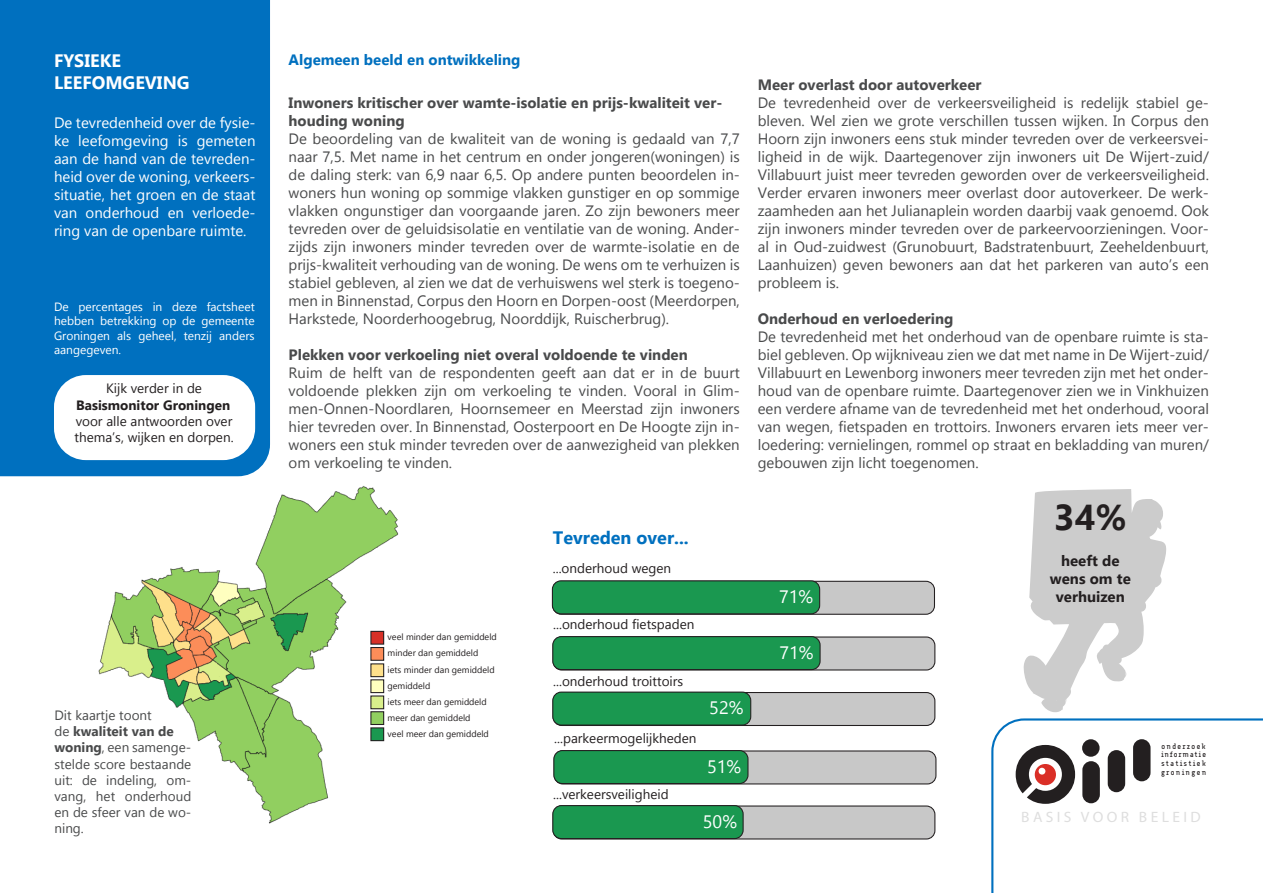
<style>
.page{position:relative;width:1263px;height:893px;background:#fff}
.page>*{position:absolute;margin:0;border:0;box-sizing:border-box;transform-origin:0 0}
.t1{font:700 36px "Gadugi";color:#231f20}
.t2{font:700 18px "Gadugi";color:#fff}
.t3{font:18px "Gadugi";color:#fff}
.t4{font:700 18px "Gadugi";color:#0070bf}
.t5{font:15px/18px "Gadugi";color:#494a4b;text-align:justify}
.t6{font:15px/18px "Gadugi";color:#fff;text-align:justify}
.t7{font:700 15px/18px "Gadugi";color:#494a4b}
.t8{font:700 15px "Gadugi";color:#0070bf}
.t9{font:700 15px "Gadugi";color:#231f20}
.t10{font:15px "Myriad Pro";letter-spacing:.22em;color:#dedede}
.t11{font:13.5px/16.2px "Gadugi";color:#231f20}
.t12{font:13.5px/16.2px "Gadugi";color:#494a4b;text-align:justify}
.t13{font:700 13.5px "Gadugi";color:#231f20}
.t14{font:700 13.5px "Gadugi";color:#494a4b}
.t15{font:12px/14.4px "Gadugi";color:#fff;text-align:justify}
.t16{font:9px "Gadugi";color:#231f20}
.t17{font:7.95px/9px "Accuratist";letter-spacing:.205em;color:#231f20;text-align:justify}
.s1{font-weight:400}
.s2{font-weight:700}
</style>
<div class="page">
<svg style="left:991px;top:718px;width:272px;height:175px"></svg>
<div style="left:0;top:0;width:270px;height:476px;background:#0070bf"></div>
<div style="left:1082px;top:739px;width:17px;height:18px;background:#231f20;border-radius:50%"></div>
<div style="left:1082px;top:761px;width:18px;height:42px;background:#231f20;border-radius:9px"></div>
<div style="left:1108px;top:750px;width:17px;height:42px;background:#231f20;border-radius:9px"></div>
<div style="left:1133px;top:739px;width:17px;height:42px;background:#231f20;border-radius:9px"></div>
<svg style="left:1016px;top:745px;width:59px;height:59px"></svg>
<div style="left:54px;top:375px;width:201px;height:85px;background:#fff;border-radius:32px"></div>
<img style="left:98px;top:486px;width:301px;height:338px">
<svg style="left:1023px;top:489px;width:143px;height:223px"></svg>
<div style="left:371px;top:631px;width:13px;height:13px;background:#d73027"></div>
<div style="left:370px;top:631px;width:14px;height:14px;border:1px solid #231f20"></div>
<div style="left:371px;top:647px;width:13px;height:13px;background:#fc8d59"></div>
<div style="left:370px;top:647px;width:14px;height:14px;border:1px solid #231f20"></div>
<div style="left:371px;top:664px;width:13px;height:13px;background:#fee08b"></div>
<div style="left:370px;top:663px;width:14px;height:14px;border:1px solid #231f20"></div>
<div style="left:371px;top:680px;width:13px;height:13px;background:#ffffbf"></div>
<div style="left:370px;top:679px;width:14px;height:14px;border:1px solid #231f20"></div>
<div style="left:371px;top:696px;width:13px;height:13px;background:#d9ef8b"></div>
<div style="left:370px;top:695px;width:14px;height:14px;border:1px solid #231f20"></div>
<div style="left:371px;top:712px;width:13px;height:12px;background:#91cf60"></div>
<div style="left:370px;top:711px;width:14px;height:14px;border:1px solid #231f20"></div>
<div style="left:371px;top:728px;width:13px;height:13px;background:#1a9850"></div>
<div style="left:370px;top:727px;width:14px;height:14px;border:1px solid #231f20"></div>
<div style="left:553px;top:581px;width:381px;height:33px;background:#c8c8c8;border-radius:9px"></div>
<div style="left:552px;top:581px;width:383px;height:34px;border:1px solid #231f20;border-radius:9px"></div>
<div style="left:552px;top:581px;width:268px;height:33px;background:#1a9850;border-radius:9px"></div>
<div style="left:552px;top:580px;width:268px;height:34px;border:1px solid #231f20;border-radius:9px"></div>
<div style="left:553px;top:637px;width:382px;height:33px;background:#c8c8c8;border-radius:9px"></div>
<div style="left:553px;top:636px;width:382px;height:34px;border:1px solid #231f20;border-radius:9px"></div>
<div style="left:553px;top:637px;width:267px;height:33px;background:#1a9850;border-radius:9px"></div>
<div style="left:552px;top:636px;width:269px;height:34px;border:1px solid #231f20;border-radius:9px"></div>
<div style="left:553px;top:692px;width:382px;height:33px;background:#c8c8c8;border-radius:9px"></div>
<div style="left:553px;top:692px;width:382px;height:34px;border:1px solid #231f20;border-radius:9px"></div>
<div style="left:553px;top:692px;width:198px;height:33px;background:#1a9850;border-radius:9px"></div>
<div style="left:552px;top:692px;width:199px;height:34px;border:1px solid #231f20;border-radius:9px"></div>
<div style="left:554px;top:751px;width:382px;height:33px;background:#c8c8c8;border-radius:9px"></div>
<div style="left:554px;top:750px;width:382px;height:34px;border:1px solid #231f20;border-radius:9px"></div>
<div style="left:554px;top:751px;width:194px;height:32px;background:#1a9850;border-radius:9px"></div>
<div style="left:553px;top:750px;width:195px;height:34px;border:1px solid #231f20;border-radius:9px"></div>
<div style="left:553px;top:806px;width:382px;height:33px;background:#c8c8c8;border-radius:9px"></div>
<div style="left:553px;top:805px;width:382px;height:34px;border:1px solid #231f20;border-radius:9px"></div>
<div style="left:553px;top:806px;width:190px;height:32px;background:#1a9850;border-radius:9px"></div>
<div style="left:552px;top:805px;width:192px;height:34px;border:1px solid #231f20;border-radius:9px"></div>
<p class="t2" style="left:54px;top:50px;width:68px">FYSIEKE</p>
<p class="t2" style="left:54px;top:71px;width:137px">LEEFOMGEVING</p>
<p class="t6" style="left:54px;top:114px;width:203px">De tevredenheid over de fysie&shy;ke leefomgeving is gemeten aan de hand van de tevreden&shy;heid over de woning, verkeers&shy;situatie, het groen en de staat van onderhoud en verloede&shy;ring van de openbare ruimte.</p>
<p class="t15" style="left:54px;top:299px;width:202px">De percentages in deze factsheet hebben betrekking op de gemeente Groningen als geheel, tenzij anders aangegeven.</p>
<p class="t11" style="left:106px;top:380px;width:98px">Kijk verder in de</p>
<p class="t13" style="left:76px;top:397px;width:156px">Basismonitor Groningen</p>
<p class="t11" style="left:74px;top:413px;width:161px">voor alle antwoorden over thema’s, wijken en dorpen.</p>
<p class="t12" style="left:54px;top:707px;width:99px">Dit kaartje toont</p>
<p class="t14" style="left:54px;top:723px;width:121px"><span class="s1">de</span> kwaliteit van de</p>
<p class="t12" style="left:54px;top:739px;width:138px"><span class="s2">woning</span>, een samenge&shy;stelde score bestaande uit: de indeling, om&shy;vang, het onderhoud en de sfeer van de wo&shy;ning.</p>
<p class="t8" style="left:289px;top:51px;width:233px">Algemeen beeld en ontwikkeling</p>
<p class="t7" style="left:289px;top:94px;width:435px">Inwoners kritischer over wamte-isolatie en prijs-kwaliteit ver&shy;houding woning</p>
<p class="t5" style="left:289px;top:130px;width:453px">De beoordeling van de kwaliteit van de woning is gedaald van 7,7 naar 7,5. Met name in het centrum en onder jongeren(woningen) is de daling sterk: van 6,9 naar 6,5. Op andere punten beoordelen in&shy;woners hun woning op sommige vlakken gunstiger en op sommige vlakken ongunstiger dan voorgaande jaren. Zo zijn bewoners meer tevreden over de geluidsisolatie en ventilatie van de woning. Ander&shy;zijds zijn inwoners minder tevreden over de warmte-isolatie en de prijs-kwaliteit verhouding van de woning. De wens om te verhuizen is stabiel gebleven, al zien we dat de verhuiswens wel sterk is toegeno&shy;men in Binnenstad, Corpus den Hoorn en Dorpen-oost (Meerdorpen, Harkstede, Noorderhoogebrug, Noorddijk, Ruischerbrug).</p>
<p class="t7" style="left:289px;top:346px;width:401px">Plekken voor verkoeling niet overal voldoende te vinden</p>
<p class="t5" style="left:289px;top:364px;width:453px">Ruim de helft van de respondenten geeft aan dat er in de buurt voldoende plekken zijn om verkoeling te vinden. Vooral in Glim&shy;men-Onnen-Noordlaren, Hoornsemeer en Meerstad zijn inwoners hier tevreden over. In Binnenstad, Oosterpoort en De Hoogte zijn in&shy;woners een stuk minder tevreden over de aanwezigheid van plekken om verkoeling te vinden.</p>
<p class="t4" style="left:553px;top:526px;width:137px">Tevreden over...</p>
<p class="t16" style="left:388px;top:632px;width:111px">veel minder dan gemiddeld</p>
<p class="t16" style="left:388px;top:648px;width:92px">minder dan gemiddeld</p>
<p class="t16" style="left:388px;top:664px;width:109px">iets minder dan gemiddeld</p>
<p class="t16" style="left:388px;top:680px;width:44px">gemiddeld</p>
<p class="t16" style="left:388px;top:696px;width:101px">iets meer dan gemiddeld</p>
<p class="t16" style="left:388px;top:712px;width:84px">meer dan gemiddeld</p>
<p class="t16" style="left:388px;top:728px;width:103px">veel meer dan gemiddeld</p>
<p class="t11" style="left:553px;top:560px;width:120px">...onderhoud wegen</p>
<p class="t11" style="left:553px;top:616px;width:143px">...onderhoud fietspaden</p>
<p class="t11" style="left:553px;top:673px;width:132px">...onderhoud troittoirs</p>
<p class="t11" style="left:554px;top:730px;width:144px">...parkeermogelijkheden</p>
<p class="t11" style="left:553px;top:786px;width:117px">...verkeersveiligheid</p>
<p class="t3" style="left:709px;top:697px;width:36px">52%</p>
<p class="t3" style="left:707px;top:755px;width:36px">51%</p>
<p class="t3" style="left:703px;top:810px;width:36px">50%</p>
<p class="t7" style="left:758px;top:76px;width:225px">Meer overlast door autoverkeer</p>
<p class="t5" style="left:758px;top:94px;width:453px">De tevredenheid over de verkeersveiligheid is redelijk stabiel ge&shy;bleven. Wel zien we grote verschillen tussen wijken. In Corpus den Hoorn zijn inwoners eens stuk minder tevreden over de verkeersvei&shy;ligheid in de wijk. Daartegenover zijn inwoners uit De Wijert-zuid/ Villabuurt juist meer tevreden geworden over de verkeersveiligheid.<br>Verder ervaren inwoners meer overlast door autoverkeer. De werk&shy;zaamheden aan het Julianaplein worden daarbij vaak genoemd. Ook zijn inwoners minder tevreden over de parkeervoorzieningen. Voor&shy;al in Oud-zuidwest (Grunobuurt, Badstratenbuurt, Zeeheldenbuurt, Laanhuizen) geven bewoners aan dat het parkeren van auto’s een probleem is.</p>
<p class="t7" style="left:758px;top:310px;width:197px">Onderhoud en verloedering</p>
<p class="t5" style="left:758px;top:328px;width:453px">De tevredenheid met het onderhoud van de openbare ruimte is sta&shy;biel gebleven. Op wijkniveau zien we dat met name in De Wijert-zuid/ Villabuurt en Lewenborg inwoners meer tevreden zijn met het onder&shy;houd van de openbare ruimte. Daartegenover zien we in Vinkhuizen een verdere afname van de tevredenheid met het onderhoud, vooral van wegen, fietspaden en trottoirs. Inwoners ervaren iets meer ver&shy;loedering: vernielingen, rommel op straat en bekladding van muren/ gebouwen zijn licht toegenomen.</p>
<p class="t3" style="left:779px;top:586px;width:36px">71%</p>
<p class="t3" style="left:779px;top:641px;width:36px">71%</p>
<p class="t1" style="left:1054px;top:495px;width:74px">34%</p>
<p class="t9" style="left:1061px;top:551px;width:60px">heeft de</p>
<p class="t9" style="left:1050px;top:569px;width:82px">wens om te</p>
<p class="t9" style="left:1056px;top:587px;width:70px">verhuizen</p>
<p class="t17" style="left:1161px;top:741px;width:46px">onderzoek informatie statistiek groningen</p>
<p class="t10" style="left:1021px;top:808px;width:181px">BASIS VOOR BELEID</p>
</div>
